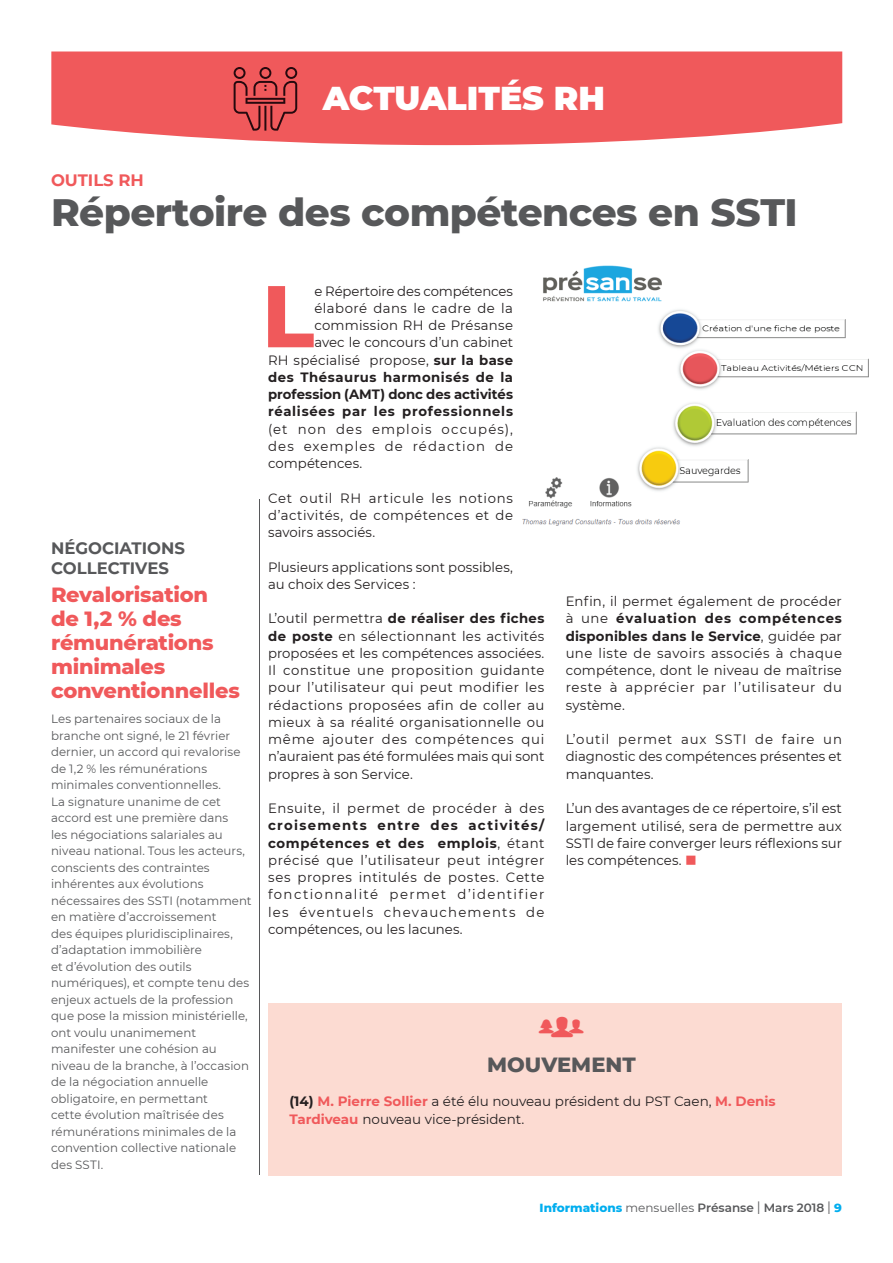
<style>
.page{position:relative;width:893px;height:1263px;background:#fff}
.page>*{position:absolute;margin:0;border:0;box-sizing:border-box;transform-origin:0 0}
.t1{font:800 87.45px "Montserrat";color:#f0595b}
.t2{font:800 39px "Montserrat";letter-spacing:-.015em;color:#57585a}
.t3{font:900 33px "Montserrat";color:#fff}
.t4{font:24px "Panton Icons A Fill";color:#f0595b}
.t5{font:800 21px/24px "Montserrat";letter-spacing:-.01em;color:#f0595b}
.t6{font:800 21px "Montserrat";color:#57585a}
.t7{font:700 16.5px/19.5px "Montserrat";color:#57585a}
.t8{font:700 16.5px "Montserrat";color:#f0595b}
.t9{font:13.5px/17.2px "Montserrat";letter-spacing:.005em;color:#231f20;text-align:justify}
.t10{font:13.5px "Montserrat";letter-spacing:.05em;color:#231f20}
.t11{font:12px/16.5px "Montserrat";letter-spacing:.005em;color:#57585a}
.t12{font:600 12px "Montserrat";color:#57585a}
.s1{font-weight:700}
.s2{color:#f0595b}
.s3{font-weight:700;color:#f0595b}
.s4{font-weight:800;color:#00aeef}
.s5{font-weight:400}
.s6{font-weight:400;font-size:16.8px}
</style>
<div class="page">
<svg style="left:51px;top:52px;width:791px;height:93px;background:#f16567"></svg>
<svg style="left:234px;top:67px;width:63px;height:64px;background:#c24649"></svg>
<hr style="left:259px;top:499px;width:1px;height:676px;background:#57585a">
<div style="left:268px;top:1003px;width:574px;height:172px;background:#fcdbd2"></div>
<img style="left:522px;top:265px;width:347px;height:261px">
<h3 class="t3" style="left:323px;top:73px;width:284px">ACTUALITÉS RH</h3>
<p class="t8" style="left:51px;top:168px;width:94px">OUTILS RH</p>
<h2 class="t2" style="left:51px;top:183px;width:748px">Répertoire des compétences en SSTI</h2>
<p class="t7" style="left:51px;top:538px;width:135px">NÉGOCIATIONS<br>COLLECTIVES</p>
<h3 class="t5" style="left:51px;top:582px;width:190px">Revalorisation de 1,2 % des rémunérations minimales conventionnelles</h3>
<p class="t11" style="left:51px;top:710px;width:202px">Les partenaires sociaux de la branche ont signé, le 21 février dernier, un accord qui revalorise de 1,2 % les rémunérations minimales conventionnelles.<br>La signature unanime de cet accord est une première dans<br>les négociations salariales au niveau national. Tous les acteurs, conscients des contraintes inhérentes aux évolutions nécessaires des SSTI (notamment en matière d’accroissement<br>des équipes pluridisciplinaires, d’adaptation immobilière<br>et d’évolution des outils numériques), et compte tenu des enjeux actuels de la profession que pose la mission ministérielle, ont voulu unanimement manifester une cohésion au niveau de la branche, à l’occasion de la négociation annuelle obligatoire, en permettant<br>cette évolution maîtrisée des rémunérations minimales de la convention collective nationale des SSTI.</p>
<p class="t9" style="left:268px;top:282px;width:246px;text-align:right">e Répertoire des compétences élaboré dans le cadre de la commission RH de Présanse<br>avec le concours d’un cabinet<br>RH spécialisé propose, <span class="s1">sur la base des Thésaurus harmonisés de la profession (AMT) donc des activités réalisées par les professionnels</span></p>
<p class="t9" style="left:268px;top:420px;width:246px">(et non des emplois occupés), des exemples de rédaction de compétences.</p>
<p class="t9" style="left:268px;top:489px;width:246px">Cet outil RH articule les notions d’activités, de compétences et de savoirs associés.</p>
<p class="t9" style="left:268px;top:558px;width:246px">Plusieurs applications sont possibles, au choix des Services :</p>
<p class="t9" style="left:268px;top:609px;width:278px">L’outil permettra <span class="s1">de réaliser des fiches de poste</span> en sélectionnant les activités proposées et les compétences associées.<br>Il constitue une proposition guidante pour l’utilisateur qui peut modifier les rédactions proposées afin de coller au mieux à sa réalité organisationnelle ou même ajouter des compétences qui n’auraient pas été formulées mais qui sont propres à son Service.</p>
<p class="t10" style="left:268px;top:799px;width:278px">Ensuite, il permet de procéder à des</p>
<p class="t9" style="left:268px;top:816px;width:278px"><span class="s1">croisements entre des activités/ compétences et des emplois</span>, étant précisé que l’utilisateur peut intégrer ses propres intitulés de postes. Cette fonctionnalité permet d’identifier les éventuels chevauchements de compétences, ou les lacunes.</p>
<h1 class="t1" style="left:262px;top:252px;width:54px">L</h1>
<p class="t9" style="left:566px;top:592px;width:278px">Enfin, il permet également de procéder à une <span class="s1">évaluation des compétences disponibles dans le Service</span>, guidée par une liste de savoirs associés à chaque compétence, dont le niveau de maîtrise reste à apprécier par l’utilisateur du système.</p>
<p class="t9" style="left:566px;top:730px;width:278px">L’outil permet aux SSTI de faire un diagnostic des compétences présentes et manquantes.</p>
<p class="t9" style="left:566px;top:799px;width:278px">L’un des avantages de ce répertoire, s’il est largement utilisé, sera de permettre aux SSTI de faire converger leurs réflexions sur les compétences. <span class="s2">■</span></p>
<h3 class="t4" style="left:537px;top:1015px;width:51px">t</h3>
<h3 class="t6" style="left:487px;top:1049px;width:150px">MOUVEMENT</h3>
<p class="t9" style="left:289px;top:1092px;width:488px"><span class="s1">(14)</span> <span class="s3">M. Pierre Sollier</span> a été élu nouveau président du PST Caen, <span class="s3">M. Denis<br>Tardiveau</span> nouveau vice-président.</p>
<p class="t12" style="left:540px;top:1199px;width:304px"><span class="s4">Informations</span> <span class="s5">mensuelles</span> Présanse <span class="s6">l</span> Mars 2018 <span class="s6">l</span> <span class="s4">9</span></p>
</div>
